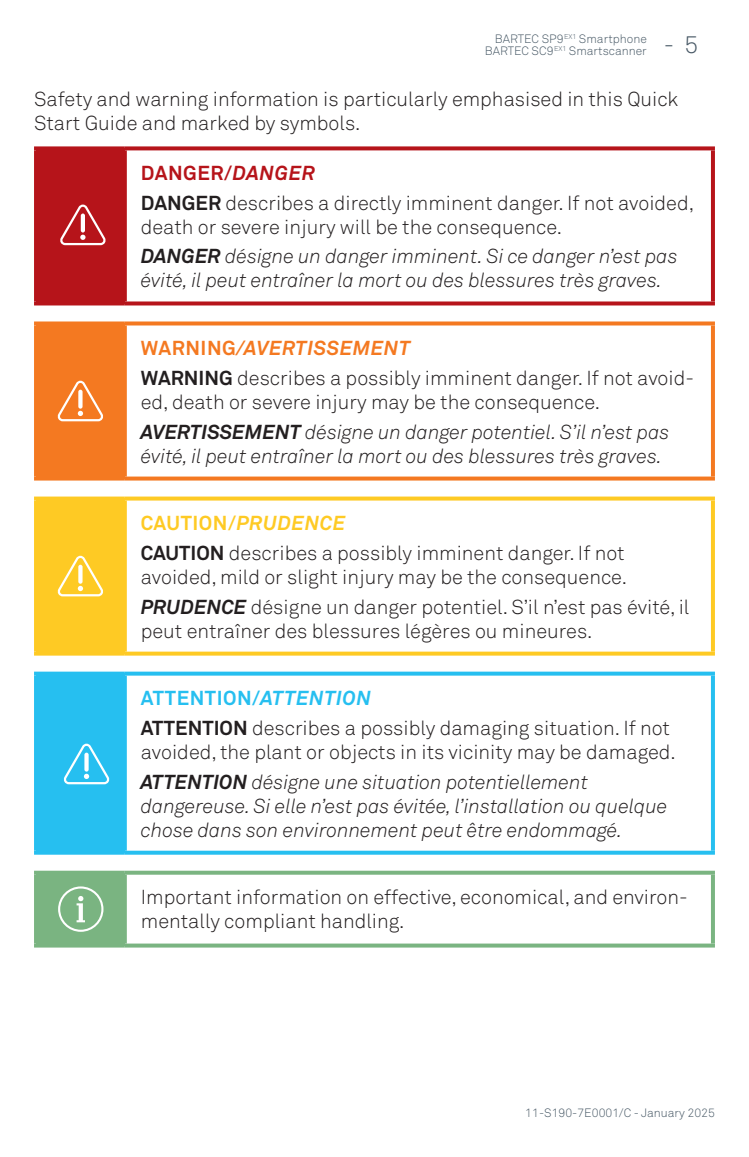
<style>
.page{position:relative;width:749px;height:1157px;background:#fff}
.page>*{position:absolute;margin:0;border:0;box-sizing:border-box;transform-origin:0 0}
.text{font:300 20px/24px "Akkurat Pro";color:#231f20}
.text_french{font:italic 300 20px/24px "Akkurat Pro";color:#231f20}
.text_french-2{font:300 20px/24px "Akkurat Pro";color:#231f20}
.WARNING_Headline{font:italic 700 20px "Akkurat Pro";letter-spacing:.025em;color:#f47921}
.ATTENTION_Headline{font:700 20px "Akkurat Pro";letter-spacing:.025em;color:#26bff0}
.CAUTION_Headline{font:700 20px "Akkurat Pro";letter-spacing:.025em;color:#feca24}
.DANGER_Headline{font:700 20px "Akkurat Pro";letter-spacing:.025em;color:#b6141a}
.t1{font:300 12px/12px "Akkurat Pro";color:#475865}
.s1{font-style:italic}
.s2{font-weight:700}
.s3{font-style:normal}
.s4{font-weight:700;font-style:italic}
</style>
<div class="page">
<div style="left:36px;top:148px;width:89px;height:155px;background:#b6141a"></div>
<svg style="left:125px;top:146px;width:589px;height:4px;background:#bd2c32"></svg>
<svg style="left:710px;top:150px;width:4px;height:151px"></svg>
<svg style="left:125px;top:301px;width:589px;height:4px;background:#be3035"></svg>
<svg style="left:34px;top:146px;width:91px;height:4px"></svg>
<hr style="left:34px;top:150px;width:4px;height:151px;background:#b6141a">
<svg style="left:125px;top:150px;width:2px;height:151px"></svg>
<hr style="left:34px;top:301px;width:91px;height:4px;background:#b6141a">
<div style="left:36px;top:323px;width:89px;height:155px;background:#f47921"></div>
<svg style="left:34px;top:321px;width:91px;height:4px"></svg>
<hr style="left:34px;top:325px;width:4px;height:151px;background:#f47921">
<svg style="left:125px;top:321px;width:589px;height:4px;background:#f5893c"></svg>
<svg style="left:125px;top:325px;width:2px;height:151px"></svg>
<svg style="left:710px;top:325px;width:4px;height:151px"></svg>
<hr style="left:34px;top:476px;width:91px;height:4px;background:#f47921">
<svg style="left:125px;top:476px;width:589px;height:4px;background:#f58b3f"></svg>
<svg style="left:57px;top:381px;width:46px;height:40px"></svg>
<svg style="left:78px;top:390px;width:4px;height:19px"></svg>
<div style="left:36px;top:498px;width:89px;height:155px;background:#feca24"></div>
<svg style="left:125px;top:496px;width:589px;height:4px;background:#fed142"></svg>
<svg style="left:710px;top:500px;width:4px;height:151px"></svg>
<svg style="left:125px;top:651px;width:589px;height:4px;background:#fed245"></svg>
<svg style="left:34px;top:496px;width:91px;height:4px"></svg>
<hr style="left:34px;top:500px;width:4px;height:151px;background:#feca24">
<svg style="left:125px;top:500px;width:2px;height:151px"></svg>
<hr style="left:34px;top:651px;width:91px;height:4px;background:#feca24">
<svg style="left:57px;top:556px;width:46px;height:40px"></svg>
<svg style="left:78px;top:565px;width:4px;height:19px"></svg>
<div style="left:36px;top:673px;width:89px;height:179px;background:#26bff0"></div>
<svg style="left:34px;top:671px;width:91px;height:4px"></svg>
<hr style="left:34px;top:675px;width:4px;height:175px;background:#26bff0">
<svg style="left:125px;top:671px;width:589px;height:4px;background:#48c9f2"></svg>
<svg style="left:125px;top:675px;width:2px;height:175px"></svg>
<svg style="left:710px;top:675px;width:4px;height:175px"></svg>
<hr style="left:34px;top:850px;width:91px;height:4px;background:#26bff0">
<svg style="left:125px;top:850px;width:589px;height:4px;background:#4bc9f2"></svg>
<div style="left:36px;top:872px;width:89px;height:73px;background:#7ab481"></div>
<svg style="left:125px;top:870px;width:589px;height:4px;background:#91c197"></svg>
<svg style="left:710px;top:874px;width:4px;height:69px"></svg>
<svg style="left:125px;top:943px;width:589px;height:4px;background:#8cbe92"></svg>
<svg style="left:34px;top:870px;width:91px;height:4px"></svg>
<hr style="left:34px;top:874px;width:4px;height:69px;background:#7ab481">
<svg style="left:125px;top:874px;width:2px;height:69px"></svg>
<hr style="left:34px;top:943px;width:91px;height:4px;background:#7ab481">
<svg style="left:60px;top:204px;width:46px;height:41px"></svg>
<hr style="left:81px;top:213px;width:4px;height:19px;background:#fff;border-radius:2px">
<svg style="left:64px;top:743px;width:45px;height:41px"></svg>
<div style="left:84px;top:752px;width:5px;height:19px;background:#fff;border-radius:2px"></div>
<svg style="left:58px;top:886px;width:45px;height:45px"></svg>
<p class="t1" style="left:484px;top:33px;width:215px;text-indent:10px">BARTEC SP9<sup>EX1</sup> Smartphone<br>BARTEC SC9<sup>EX1</sup> Smartscanner <sup>-</sup> <sup>5</sup></p>
<p class="text" style="left:34px;top:87px;width:645px">Safety and warning information is particularly emphasised in this Quick<br>Start Guide and marked by symbols.</p>
<p class="DANGER_Headline" style="left:141px;top:161px;width:176px">DANGER/<span class="s1">DANGER</span></p>
<p class="text" style="left:141px;top:191px;width:554px"><span class="s2">DANGER</span> describes a directly imminent danger. If not avoided, death or severe injury will be the consequence.</p>
<p class="text_french" style="left:141px;top:244px;width:538px"><span class="s2">DANGER</span> désigne un danger imminent. Si ce danger n’est pas évité, il peut entraîner la mort ou des blessures très graves.</p>
<p class="WARNING_Headline" style="left:141px;top:336px;width:271px"><span class="s3">WARNING</span>/AVERTISSEMENT</p>
<p class="text" style="left:141px;top:366px;width:554px"><span class="s2">WARNING</span> describes a possibly imminent danger. If not avoid&shy;ed, death or severe injury may be the consequence.</p>
<p class="text_french" style="left:141px;top:419px;width:530px"><span class="s2">AVERTISSEMENT</span> désigne un danger potentiel. S’il n’est pas évité, il peut entraîner la mort ou des blessures très graves.</p>
<p class="CAUTION_Headline" style="left:141px;top:511px;width:206px">CAUTION/<span class="s1">PRUDENCE</span></p>
<p class="text" style="left:141px;top:541px;width:487px"><span class="s2">CAUTION</span> describes a possibly imminent danger. If not avoided, mild or slight injury may be the consequence.</p>
<p class="text_french-2" style="left:141px;top:594px;width:550px"><span class="s4">PRUDENCE</span> désigne un danger potentiel. S’il n’est pas évité, il peut entraîner des blessures légères ou mineures.</p>
<p class="ATTENTION_Headline" style="left:141px;top:686px;width:232px">ATTENTION/<span class="s1">ATTENTION</span></p>
<p class="text" style="left:141px;top:716px;width:536px"><span class="s2">ATTENTION</span> describes a possibly damaging situation. If not avoided, the plant or objects in its vicinity may be damaged.</p>
<p class="text_french" style="left:141px;top:769px;width:528px"><span class="s2">ATTENTION</span> désigne une situation potentiellement dangereuse. Si elle n’est pas évitée, l’installation ou quelque chose dans son environnement peut être endommagé.</p>
<p class="text" style="left:141px;top:885px;width:548px">Important information on effective, economical, and environ&shy;mentally compliant handling.</p>
<p class="t1" style="left:525px;top:1106px;width:191px">11-S190-7E0001/C - January 2025</p>
</div>
